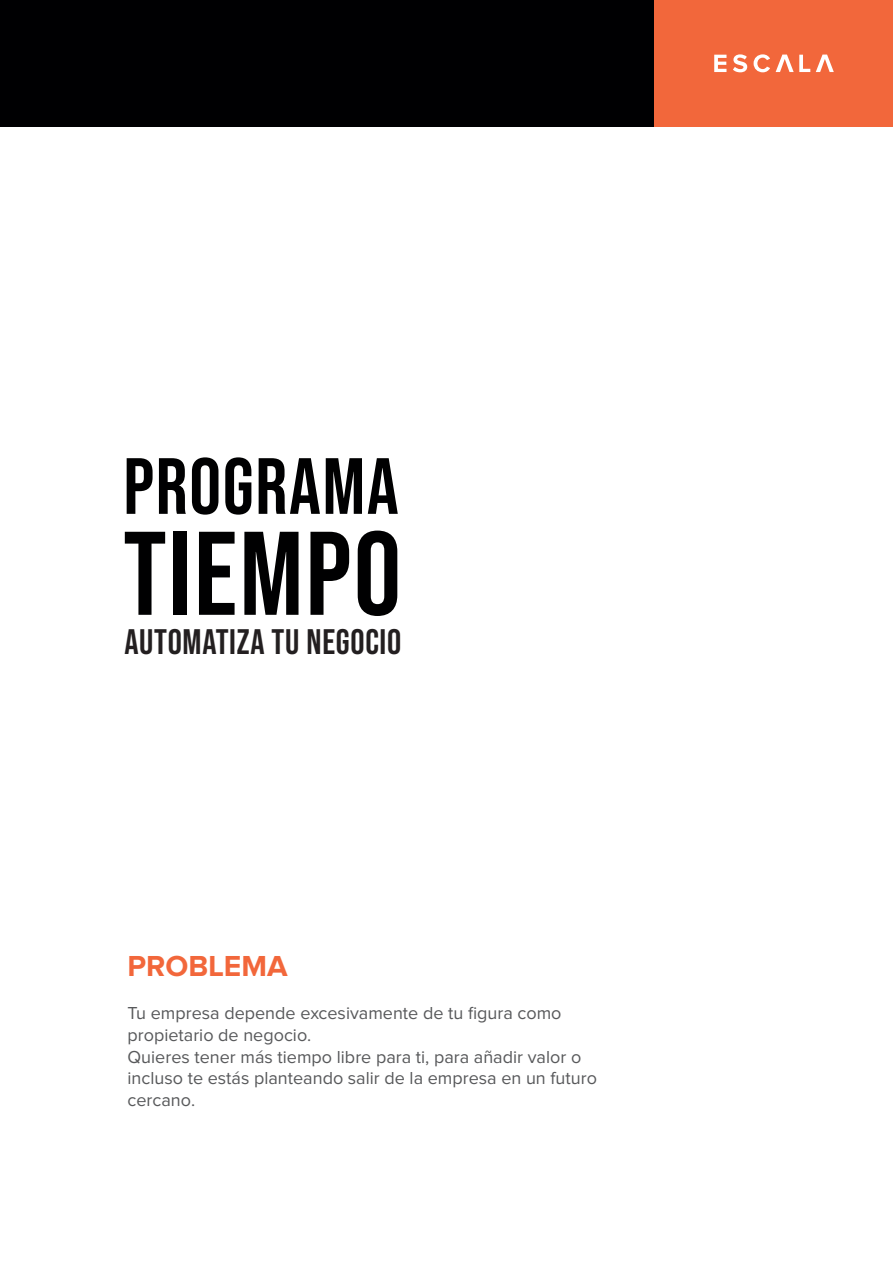
<style>
.page{position:relative;width:893px;height:1263px;background:#fff}
.page>*{position:absolute;margin:0;border:0;box-sizing:border-box;transform-origin:0 0}
.t1{font:118.65px "Bebas Neue";letter-spacing:.02em;color:#000001}
.t2{font:79.5px "Bebas Neue";letter-spacing:.02em;color:#000001}
.t3{font:35.4px "Bebas Neue";letter-spacing:.02em;color:#231f20}
.t4{font:700 30px "Proxima Nova";color:#f2673b}
.t5{font:18px/21.6px "Proxima Nova";color:#58595b}
</style>
<div class="page">
<div style="left:654px;top:0;width:239px;height:127px;background:#f2673b"></div>
<div style="left:1px;top:0;width:653px;height:127px;background:#000002"></div>
<svg style="left:714px;top:55px;width:12px;height:17px"></svg>
<svg style="left:733px;top:54px;width:14px;height:18px"></svg>
<svg style="left:754px;top:54px;width:16px;height:18px"></svg>
<svg style="left:816px;top:55px;width:18px;height:17px"></svg>
<svg style="left:776px;top:55px;width:34px;height:17px"></svg>
<h2 class="t2" style="left:123px;top:441px;width:277px">pROGRAMA</h2>
<h1 class="t1" style="left:123px;top:507px;width:279px">TIEMPO</h1>
<h3 class="t3" style="left:124px;top:622px;width:278px">AUTOMATIZA TU NEGOCIO</h3>
<h3 class="t4" style="left:128px;top:952px;width:161px">PROBLEMA</h3>
<p class="t5" style="left:128px;top:1003px;width:471px">Tu empresa depende excesivamente de tu figura como propietario de negocio.<br>Quieres tener más tiempo libre para ti, para añadir valor o incluso te estás planteando salir de la empresa en un futuro cercano.</p>
</div>
